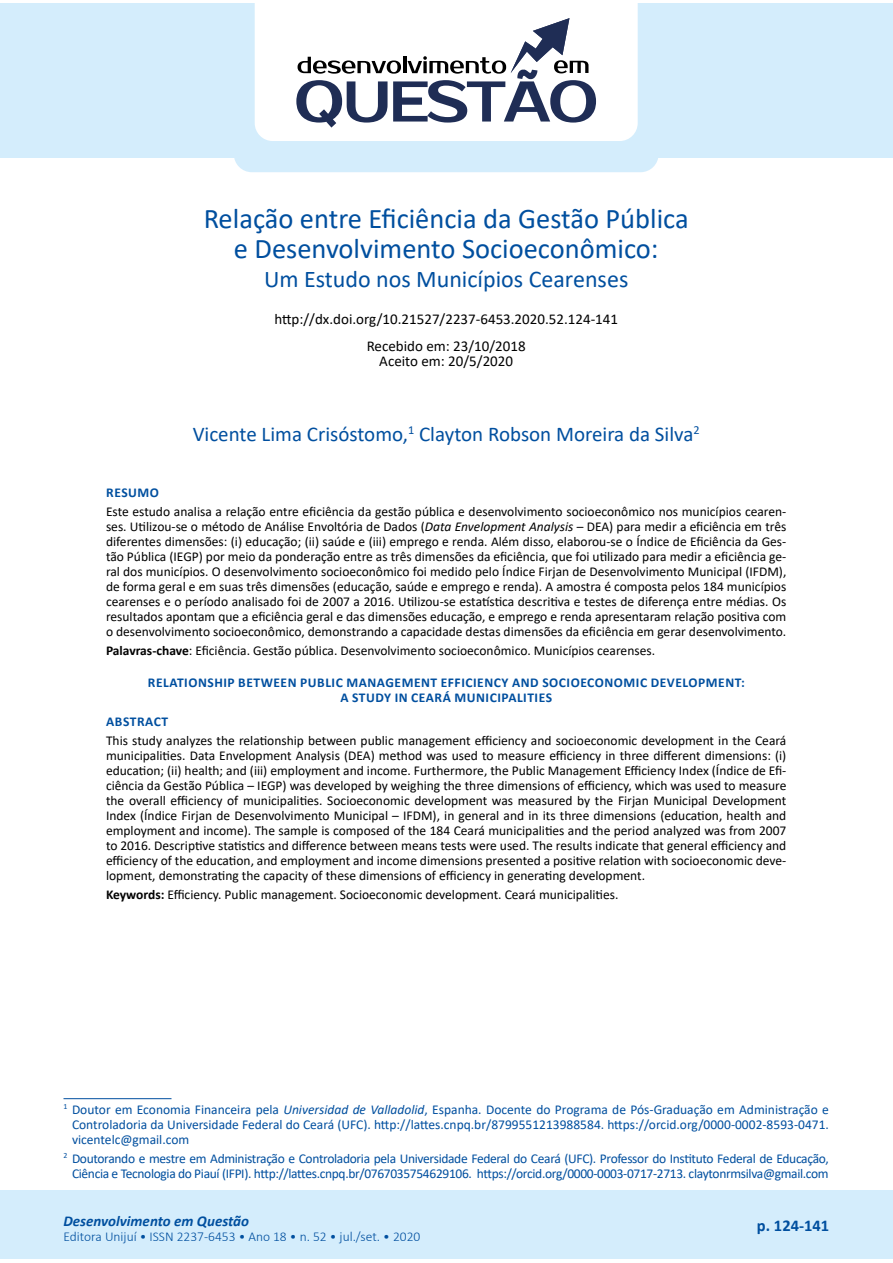
<style>
.page{position:relative;width:893px;height:1263px;background:#fff}
.page>*{position:absolute;margin:0;border:0;box-sizing:border-box;transform-origin:0 0}
.t1{font:28.5px/30px "Calibri";color:#004f9f;text-align:center}
.t2{font:24px "Calibri";color:#004f9f}
.t3{font:21px "Calibri";color:#004f9f}
.t4{font:700 16.5px "Calibri";color:#004f9f}
.t5{font:15px/27.8px "Calibri";color:#000;text-align:center}
.t6{font:italic 700 15px "Calibri";color:#004f9f}
.t7{font:13.5px/15px "Calibri";color:#000;text-align:justify}
.t8{font:13.5px/15px "Calibri";letter-spacing:-.025em;color:#004f9f;text-align:justify}
.t9{font:700 13.5px/15px "Calibri";letter-spacing:.04em;color:#004f9f;text-align:center}
.t10{font:300 13.5px "Calibri";color:#004f9f}
.s1{font-style:italic}
.s2{font-weight:700}
</style>
<div class="page">
<div style="left:0;top:3px;width:893px;height:154px;background:#d4edfc"></div>
<div style="left:0;top:1191px;width:893px;height:68px;background:#d4edfc"></div>
<div style="left:234px;top:3px;width:425px;height:169px;background:#d4edfc;border-radius:18px"></div>
<div style="left:255px;top:3px;width:383px;height:138px;background:#fff"></div>
<svg style="left:296px;top:18px;width:300px;height:110px;background:#c5c8d0"></svg>
<hr style="left:63px;top:1098px;width:108px;height:1px;background:#004f9f">
<h1 class="t1" style="left:204px;top:202px;width:487px">Relação entre Eficiência da Gestão Pública e Desenvolvimento Socioeconômico:</h1>
<h2 class="t2" style="left:264px;top:263px;width:366px">Um Estudo nos Municípios Cearenses</h2>
<p class="t5" style="left:274px;top:304px;width:345px">http://dx.doi.org/10.21527/2237-6453.2020.52.124-141<br>Recebido em: 23/10/2018</p>
<p class="t5" style="left:379px;top:347px;width:135px">Aceito em: 20/5/2020</p>
<h3 class="t3" style="left:193px;top:420px;width:508px">Vicente Lima Crisóstomo,<sup>1</sup> Clayton Robson Moreira da Silva<sup>2</sup></h3>
<p class="t9" style="left:106px;top:484px;width:54px">RESUMO</p>
<p class="t7" style="left:106px;top:504px;width:682px">Este estudo analisa a relação entre eficiência da gestão pública e desenvolvimento socioeconômico nos municípios cearen&shy;ses. Utilizou-se o método de Análise Envoltória de Dados (<span class="s1">Data Envelopment Analysis</span> – DEA) para medir a eficiência em três diferentes dimensões: (i) educação; (ii) saúde e (iii) emprego e renda. Além disso, elaborou-se o Índice de Eficiência da Ges&shy;tão Pública (IEGP) por meio da ponderação entre as três dimensões da eficiência, que foi utilizado para medir a eficiência ge&shy;ral dos municípios. O desenvolvimento socioeconômico foi medido pelo Índice Firjan de Desenvolvimento Municipal (IFDM), de forma geral e em suas três dimensões (educação, saúde e emprego e renda). A amostra é composta pelos 184 municípios cearenses e o período analisado foi de 2007 a 2016. Utilizou-se estatística descritiva e testes de diferença entre médias. Os resultados apontam que a eficiência geral e das dimensões educação, e emprego e renda apresentaram relação positiva com o desenvolvimento socioeconômico, demonstrando a capacidade destas dimensões da eficiência em gerar desenvolvimento.</p>
<p class="t7" style="left:106px;top:643px;width:551px"><span class="s2">Palavras-chave</span>: Eficiência. Gestão pública. Desenvolvimento socioeconômico. Municípios cearenses.</p>
<p class="t9" style="left:148px;top:675px;width:598px">RELATIONSHIP BETWEEN PUBLIC MANAGEMENT EFFICIENCY AND SOCIOECONOMIC DEVELOPMENT:<br>A STUDY IN CEARÁ MUNICIPALITIES</p>
<p class="t9" style="left:106px;top:713px;width:63px">ABSTRACT</p>
<p class="t7" style="left:106px;top:733px;width:682px">This study analyzes the relationship between public management efficiency and socioeconomic development in the Ceará municipalities. Data Envelopment Analysis (DEA) method was used to measure efficiency in three different dimensions: (i) education; (ii) health; and (iii) employment and income. Furthermore, the Public Management Efficiency Index (Índice de Efi&shy;ciência da Gestão Pública – IEGP) was developed by weighing the three dimensions of efficiency, which was used to measure the overall efficiency of municipalities. Socioeconomic development was measured by the Firjan Municipal Development Index (Índice Firjan de Desenvolvimento Municipal – IFDM), in general and in its three dimensions (education, health and employment and income). The sample is composed of the 184 Ceará municipalities and the period analyzed was from 2007 to 2016. Descriptive statistics and difference between means tests were used. The results indicate that general efficiency and efficiency of the education, and employment and income dimensions presented a positive relation with socioeconomic deve&shy;lopment, demonstrating the capacity of these dimensions of efficiency in generating development.</p>
<p class="t7" style="left:106px;top:887px;width:514px"><span class="s2">Keywords:</span> Efficiency. Public management. Socioeconomic development. Ceará municipalities.</p>
<p class="t8" style="left:72px;top:1101px;width:758px;text-indent:-8px"><sup>1</sup> Doutor em Economia Financeira pela <span class="s1">Universidad de Valladolid</span>, Espanha. Docente do Programa de Pós-Graduação em Administração e Controladoria da Universidade Federal do Ceará (UFC). http://lattes.cnpq.br/8799551213988584. https://orcid.org/0000-0002-8593-0471. vicentelc@gmail.com</p>
<p class="t8" style="left:63px;top:1150px;width:767px;text-align:right"><sup>2</sup> Doutorando e mestre em Administração e Controladoria pela Universidade Federal do Ceará (UFC). Professor do Instituto Federal de Educação,<br>Ciência e Tecnologia do Piauí (IFPI). http://lattes.cnpq.br/0767035754629106. https://orcid.org/0000-0003-0717-2713. claytonrmsilva@gmail.com</p>
<p class="t6" style="left:63px;top:1210px;width:235px">R vista Desenvolvimento em Questão</p>
<p class="t10" style="left:63px;top:1228px;width:358px">Editora Unijuí • ISSN 2237-6453 • Ano 18 • n. 52 • jul./set. • 2020</p>
<p class="t6" style="left:63px;top:1210px;width:187px">Desenvolvimento em Questão</p>
<p class="t4" style="left:757px;top:1214px;width:74px">p. 124-141</p>
<p class="t10" style="left:280px;top:1228px;width:8px">6</p>
<p class="t10" style="left:313px;top:1228px;width:117px">45 out./dez. • 2018</p>
</div>
